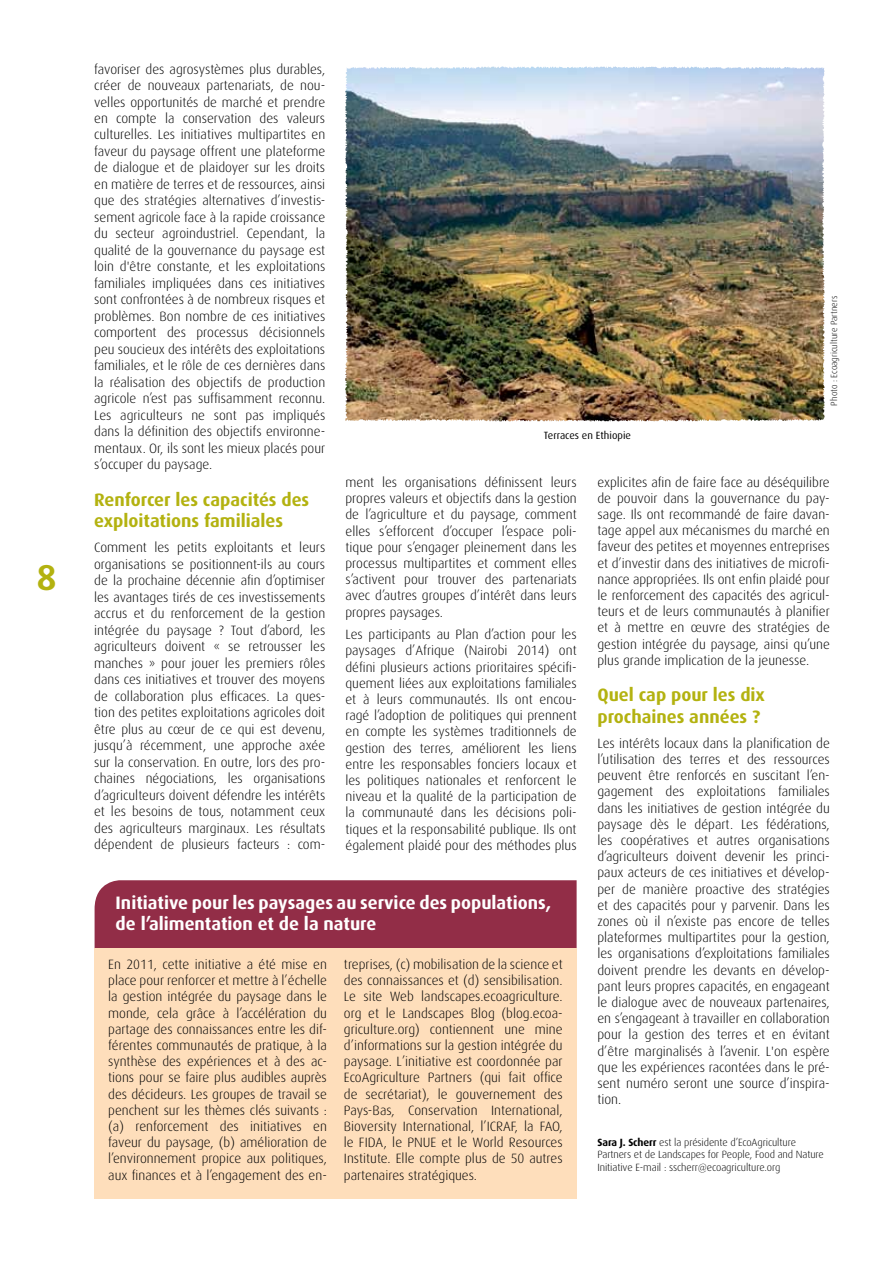
<style>
.page{position:relative;width:893px;height:1263px;background:#fff}
.page>*{position:absolute;margin:0;border:0;box-sizing:border-box;transform-origin:0 0}
.t1{font:700 36px "Dax";color:#b3b210}
.t2{font:700 18px/21.6px "Dax";color:#b3b210}
.t3{font:700 18px/21.6px "Dax";color:#fff}
.t4{font:300 13.5px/16.2px "Dax";color:#000;text-align:justify}
.t5{font:300 10.5px/12.6px "Dax";letter-spacing:-.01em;color:#000}
.t6{font:10.5px "Dax";color:#000}
.t7{font:300 9px "Dax";color:#000}
.s1{font-weight:700}
</style>
<div class="page">
<div style="left:95px;top:880px;width:482px;height:68px;background:#922d47"></div>
<div style="left:94px;top:948px;width:483px;height:251px;background:#fedebb"></div>
<img style="left:347px;top:69px;width:476px;height:350px">
<img style="left:347px;top:66px;width:476px;height:3px">
<img style="left:823px;top:68px;width:2px;height:351px">
<img style="left:347px;top:419px;width:477px;height:3px">
<img style="left:345px;top:68px;width:2px;height:353px">
<h1 class="t1" style="left:37px;top:558px;width:22px">8</h1>
<p class="t4" style="left:94px;top:61px;width:233px">favoriser des agrosystèmes plus durables, créer de nouveaux partenariats, de nou&shy;velles opportunités de marché et prendre en compte la conservation des valeurs culturelles. Les initiatives multipartites en faveur du paysage offrent une plateforme de dialogue et de plaidoyer sur les droits en matière de terres et de ressources, ainsi que des stratégies alternatives d’investis&shy;sement agricole face à la rapide croissance du secteur agroindustriel. Cependant, la qualité de la gouvernance du paysage est loin d'être constante, et les exploitations familiales impliquées dans ces initiatives sont confrontées à de nombreux risques et problèmes. Bon nombre de ces initiatives comportent des processus décisionnels peu soucieux des intérêts des exploitations familiales, et le rôle de ces dernières dans la réalisation des objectifs de production agricole n’est pas suffisamment reconnu.<br>Les agriculteurs ne sont pas impliqués dans la définition des objectifs environne&shy;mentaux. Or, ils sont les mieux placés pour s’occuper du paysage.</p>
<h2 class="t2" style="left:94px;top:489px;width:217px">Renforcer les capacités des exploitations familiales</h2>
<p class="t4" style="left:94px;top:539px;width:233px">Comment les petits exploitants et leurs organisations se positionnent-ils au cours de la prochaine décennie afin d’optimiser les avantages tirés de ces investissements accrus et du renforcement de la gestion intégrée du paysage ? Tout d’abord, les agriculteurs doivent « se retrousser les manches » pour jouer les premiers rôles dans ces initiatives et trouver des moyens de collaboration plus efficaces. La ques&shy;tion des petites exploitations agricoles doit être plus au cœur de ce qui est devenu, jusqu’à récemment, une approche axée sur la conservation. En outre, lors des pro&shy;chaines négociations, les organisations d’agriculteurs doivent défendre les intérêts et les besoins de tous, notamment ceux des agriculteurs marginaux. Les résultats dépendent de plusieurs facteurs : com-</p>
<p class="t7" style="left:829px;top:406px;width:111px;rotate:-90deg">Photo : Ecoagriculture Partners</p>
<p class="t6" style="left:544px;top:430px;width:89px">Terraces en Ethiopie</p>
<p class="t4" style="left:597px;top:474px;width:234px">explicites afin de faire face au déséquilibre de pouvoir dans la gouvernance du pay&shy;sage. Ils ont recommandé de faire davan&shy;tage appel aux mécanismes du marché en faveur des petites et moyennes entreprises et d’investir dans des initiatives de microfi&shy;nance appropriées. Ils ont enfin plaidé pour le renforcement des capacités des agricul&shy;teurs et de leurs communautés à planifier et à mettre en œuvre des stratégies de gestion intégrée du paysage, ainsi qu’une plus grande implication de la jeunesse.</p>
<h2 class="t2" style="left:597px;top:684px;width:169px">Quel cap pour les dix prochaines années ?</h2>
<p class="t4" style="left:597px;top:735px;width:234px">Les intérêts locaux dans la planification de l’utilisation des terres et des ressources peuvent être renforcés en suscitant l’en&shy;gagement des exploitations familiales dans les initiatives de gestion intégrée du paysage dès le départ. Les fédérations, les coopératives et autres organisations d’agriculteurs doivent devenir les princi&shy;paux acteurs de ces initiatives et dévelop&shy;per de manière proactive des stratégies et des capacités pour y parvenir. Dans les zones où il n’existe pas encore de telles plateformes multipartites pour la gestion, les organisations d’exploitations familiales doivent prendre les devants en dévelop&shy;pant leurs propres capacités, en engageant le dialogue avec de nouveaux partenaires, en s’engageant à travailler en collaboration pour la gestion des terres et en évitant d’être marginalisés à l’avenir. L'on espère que les expériences racontées dans le pré&shy;sent numéro seront une source d’inspira&shy;tion.</p>
<p class="t5" style="left:597px;top:1136px;width:228px"><span class="s1">Sara J. Scherr</span> est la présidente d’EcoAgriculture<br>Partners et de Landscapes for People, Food and Nature<br>Initiative E-mail : sscherr@ecoagriculture.org</p>
<p class="t4" style="left:345px;top:474px;width:233px">ment les organisations définissent leurs propres valeurs et objectifs dans la gestion de l’agriculture et du paysage, comment elles s’efforcent d’occuper l’espace poli&shy;tique pour s’engager pleinement dans les processus multipartites et comment elles s’activent pour trouver des partenariats avec d’autres groupes d’intérêt dans leurs propres paysages.</p>
<p class="t4" style="left:345px;top:626px;width:233px">Les participants au Plan d’action pour les paysages d’Afrique (Nairobi 2014) ont défini plusieurs actions prioritaires spécifi&shy;quement liées aux exploitations familiales et à leurs communautés. Ils ont encou&shy;ragé l’adoption de politiques qui prennent en compte les systèmes traditionnels de gestion des terres, améliorent les liens entre les responsables fonciers locaux et les politiques nationales et renforcent le niveau et la qualité de la participation de la communauté dans les décisions poli&shy;tiques et la responsabilité publique. Ils ont également plaidé pour des méthodes plus</p>
<h2 class="t3" style="left:116px;top:892px;width:437px">Initiative pour les paysages au service des populations, de l’alimentation et de la nature</h2>
<p class="t4" style="left:108px;top:956px;width:220px">En 2011, cette initiative a été mise en place pour renforcer et mettre à l’échelle la gestion intégrée du paysage dans le monde, cela grâce à l’accélération du partage des connaissances entre les dif&shy;férentes communautés de pratique, à la synthèse des expériences et à des ac&shy;tions pour se faire plus audibles auprès des décideurs. Les groupes de travail se penchent sur les thèmes clés suivants : (a) renforcement des initiatives en faveur du paysage, (b) amélioration de l’environnement propice aux politiques, aux finances et à l’engagement des en-</p>
<p class="t4" style="left:344px;top:956px;width:220px">treprises, (c) mobilisation de la science et des connaissances et (d) sensibilisation.<br>Le site Web landscapes.ecoagriculture. org et le Landscapes Blog (blog.ecoa&shy;griculture.org) contiennent une mine d’informations sur la gestion intégrée du paysage. L’initiative est coordonnée par EcoAgriculture Partners (qui fait office de secrétariat), le gouvernement des Pays-Bas, Conservation International, Bioversity International, l’ICRAF, la FAO, le FIDA, le PNUE et le World Resources Institute. Elle compte plus de 50 autres partenaires stratégiques.</p>
</div>
